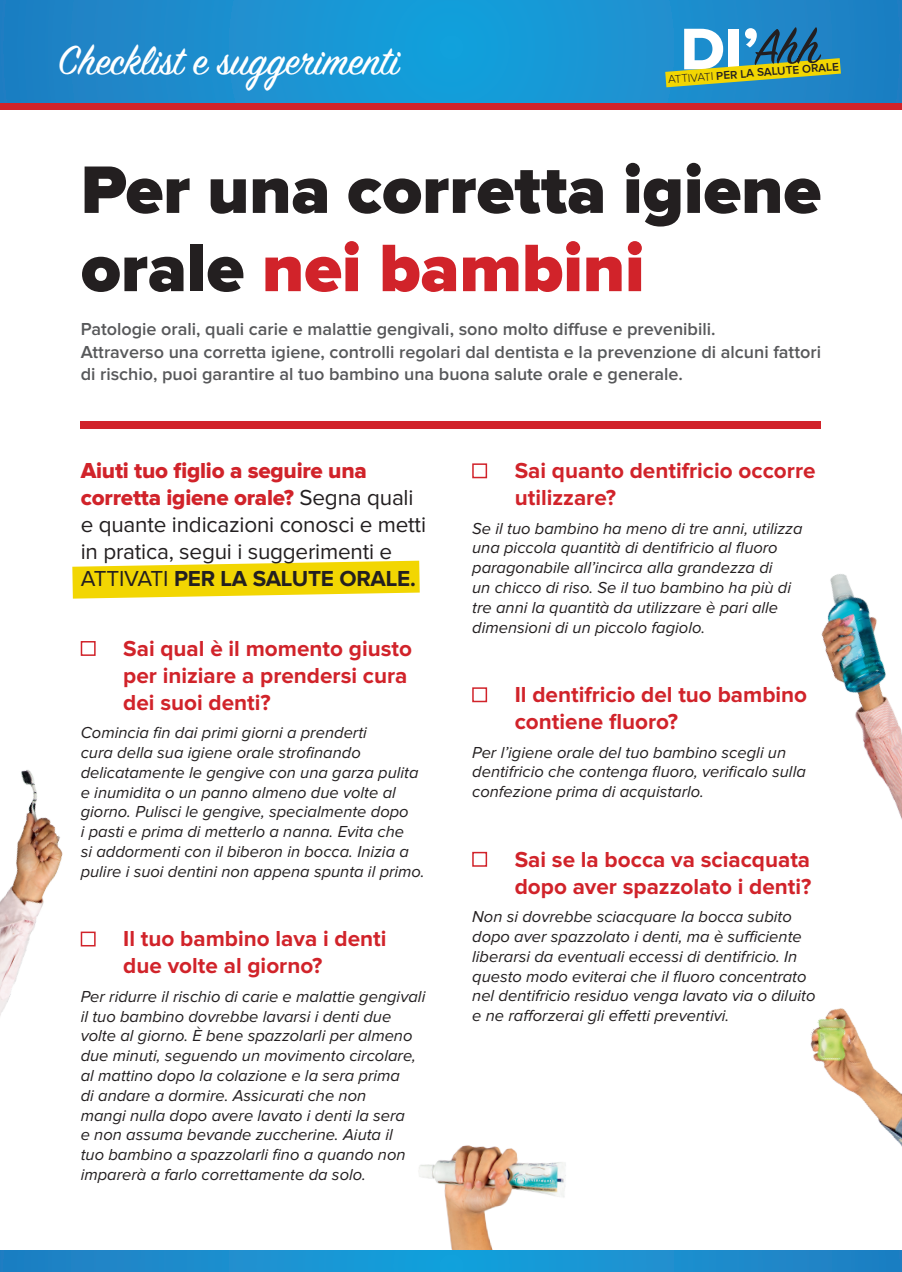
<style>
.page{position:relative;width:902px;height:1272px;background:#fff}
.page>*{position:absolute;margin:0;border:0;box-sizing:border-box;transform-origin:0 0}
.t1{font:900 69.45px/78.2px "Proxima Nova";color:#231f20}
.t2{font:60.9px "Proxima Nova Extrabld";color:#fff}
.t3{font:45px "Sign Painter House Script";color:#fff}
.t4{font:700 22.5px/27px "Proxima Nova";color:#d1232a}
.t5{font:22.5px/27px "Proxima Nova";letter-spacing:-.01em;color:#231f20}
.t6{font:22.5px/27px "Proxima Nova Extrabld";letter-spacing:-.01em;color:#d1232a}
.t7{font:600 18px/22.5px "Proxima Nova";color:#57585a}
.t8{font:italic 16.5px/19.8px "Proxima Nova";color:#231f20}
.t9{font:600 11.7px "Proxima Nova";color:#231f20}
.s1{font-weight:300}
.s2{color:#d1232a}
.s3{font-family:"Proxima Nova";color:#231f20}
.s4{font-weight:700}
</style>
<div class="page">
<img style="left:418px;top:1145px;width:148px;height:105px">
<img style="left:0;top:770px;width:96px;height:246px">
<div style="left:0;top:0;width:901px;height:110px;background:#d1232a"></div>
<svg style="left:0;top:0;width:901px;height:102px;background:#1a8fcf"></svg>
<svg style="left:0;top:1250px;width:901px;height:21px;background:#1a8ece"></svg>
<svg style="left:72px;top:560px;width:347px;height:38px;background:#f4dc2b"></svg>
<div style="left:81px;top:641px;width:15px;height:15px;border:2px solid #d1232a"></div>
<div style="left:81px;top:931px;width:15px;height:15px;border:2px solid #d1232a"></div>
<div style="left:472px;top:463px;width:15px;height:15px;border:2px solid #d1232a"></div>
<div style="left:472px;top:687px;width:15px;height:15px;border:2px solid #d1232a"></div>
<div style="left:472px;top:851px;width:15px;height:15px;border:2px solid #d1232a"></div>
<img style="left:810px;top:1008px;width:91px;height:137px">
<img style="left:821px;top:574px;width:80px;height:243px">
<div style="left:81px;top:421px;width:740px;height:7px;background:#d1232a"></div>
<svg style="left:665px;top:27px;width:175px;height:60px;background:#54948a"></svg>
<h3 class="t3" style="left:58px;top:33px;width:342px">Checklist e suggerimenti</h3>
<h2 class="t2" style="left:680px;top:21px;width:80px">DI’</h2>
<p class="t9" style="left:667px;top:75px;width:173px;rotate:-5deg"><span class="s1">ATTIVATI</span> PER LA SALUTE ORALE</p>
<h1 class="t1" style="left:81px;top:154px;width:741px">Per una corretta igiene orale <span class="s2">nei bambini</span></h1>
<p class="t7" style="left:81px;top:319px;width:741px">Patologie orali, quali carie e malattie gengivali, sono molto diffuse e prevenibili.<br>Attraverso una corretta igiene, controlli regolari dal dentista e la prevenzione di alcuni fattori di rischio, puoi garantire al tuo bambino una buona salute orale e generale.</p>
<h3 class="t6" style="left:81px;top:458px;width:334px">Aiuti tuo figlio a seguire una corretta igiene orale? <span class="s3">Segna quali</span></h3>
<h3 class="t5" style="left:81px;top:512px;width:347px">e quante indicazioni conosci e metti in pratica, segui i suggerimenti e<br>ATTIVATI <span class="s4">PER LA SALUTE ORALE.</span></h3>
<h3 class="t4" style="left:123px;top:636px;width:290px">Sai qual è il momento giusto per iniziare a prendersi cura dei suoi denti?</h3>
<p class="t8" style="left:81px;top:723px;width:345px">Comincia fin dai primi giorni a prenderti<br>cura della sua igiene orale strofinando delicatamente le gengive con una garza pulita e inumidita o un panno almeno due volte al giorno. Pulisci le gengive, specialmente dopo<br>i pasti e prima di metterlo a nanna. Evita che<br>si addormenti con il biberon in bocca. Inizia a pulire i suoi dentini non appena spunta il primo.</p>
<h3 class="t4" style="left:123px;top:926px;width:265px">Il tuo bambino lava i denti due volte al giorno?</h3>
<p class="t8" style="left:81px;top:987px;width:346px">Per ridurre il rischio di carie e malattie gengivali il tuo bambino dovrebbe lavarsi i denti due volte al giorno. È bene spazzolarli per almeno due minuti, seguendo un movimento circolare, al mattino dopo la colazione e la sera prima<br>di andare a dormire. Assicurati che non<br>mangi nulla dopo avere lavato i denti la sera<br>e non assuma bevande zuccherine. Aiuta il<br>tuo bambino a spazzolarli fino a quando non imparerà a farlo correttamente da solo.</p>
<h3 class="t4" style="left:514px;top:458px;width:302px">Sai quanto dentifricio occorre utilizzare?</h3>
<p class="t8" style="left:472px;top:519px;width:332px">Se il tuo bambino ha meno di tre anni, utilizza una piccola quantità di dentifricio al fluoro paragonabile all’incirca alla grandezza di<br>un chicco di riso. Se il tuo bambino ha più di tre anni la quantità da utilizzare è pari alle dimensioni di un piccolo fagiolo.</p>
<h3 class="t4" style="left:514px;top:682px;width:294px">Il dentifricio del tuo bambino contiene fluoro?</h3>
<p class="t8" style="left:472px;top:742px;width:335px">Per l’igiene orale del tuo bambino scegli un dentifricio che contenga fluoro, verificalo sulla confezione prima di acquistarlo.</p>
<h3 class="t4" style="left:514px;top:846px;width:298px">Sai se la bocca va sciacquata dopo aver spazzolato i denti?</h3>
<p class="t8" style="left:472px;top:907px;width:345px">Non si dovrebbe sciacquare la bocca subito dopo aver spazzolato i denti, ma è sufficiente liberarsi da eventuali eccessi di dentifricio. In questo modo eviterai che il fluoro concentrato nel dentifricio residuo venga lavato via o diluito e ne rafforzerai gli effetti preventivi.</p>
</div>
